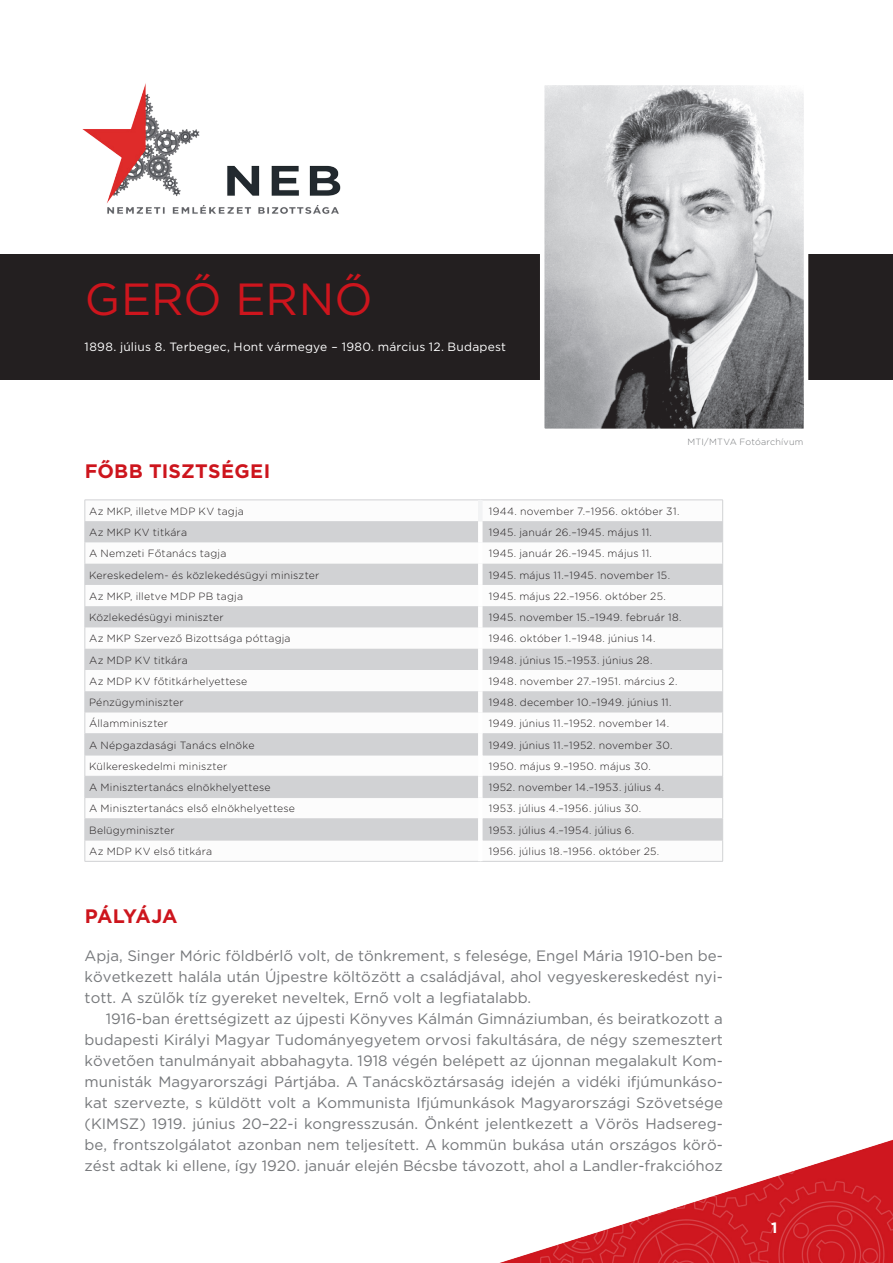
<style>
.page{position:relative;width:893px;height:1263px;background:#fff}
.page>*{position:absolute;margin:0;border:0;box-sizing:border-box;transform-origin:0 0}
.t1{font:45px "Gotham";letter-spacing:.005em;color:#cd151d}
.t2{font:700 19.5px "Gotham";letter-spacing:.015em;color:#cd151d}
.t3{font:700 19.5px "Gotham";letter-spacing:-.025em;color:#cd151d}
.t4{font:15px/21px "Gotham";color:#76787b;text-align:justify}
.t5{font:700 15px "Gotham";color:#fff}
.t6{font:12px "Gotham";letter-spacing:.02em;color:#fff}
.t7{font:300 10.5px "Gotham Rounded";letter-spacing:.02em;color:#231f20}
.t8{font:300 9px "Gotham Rounded";letter-spacing:.025em;color:#76787b}
</style>
<div class="page">
<img style="left:500px;top:1140px;width:393px;height:123px">
<div style="left:0;top:254px;width:893px;height:125px;background:#231f20"></div>
<img style="left:82px;top:83px;width:259px;height:131px">
<svg style="left:86px;top:521px;width:636px;height:319px;fill:#d1d2d4"></svg>
<hr style="left:480px;top:500px;width:243px;height:1px;background:#d1d2d4">
<hr style="left:85px;top:733px;width:393px;height:1px;background:#d1d2d4">
<hr style="left:483px;top:733px;width:240px;height:1px;background:#d1d2d4">
<hr style="left:85px;top:755px;width:393px;height:1px;background:#d1d2d4">
<hr style="left:483px;top:755px;width:240px;height:1px;background:#d1d2d4">
<hr style="left:85px;top:776px;width:393px;height:1px;background:#d1d2d4">
<hr style="left:483px;top:776px;width:240px;height:1px;background:#d1d2d4">
<hr style="left:85px;top:797px;width:393px;height:1px;background:#d1d2d4">
<hr style="left:483px;top:797px;width:240px;height:1px;background:#d1d2d4">
<hr style="left:85px;top:818px;width:393px;height:1px;background:#d1d2d4">
<hr style="left:483px;top:818px;width:240px;height:1px;background:#d1d2d4">
<hr style="left:85px;top:840px;width:393px;height:1px;background:#d1d2d4">
<hr style="left:483px;top:840px;width:240px;height:1px;background:#d1d2d4">
<svg style="left:722px;top:501px;width:1px;height:360px"></svg>
<hr style="left:85px;top:861px;width:395px;height:1px;background:#d1d2d4">
<hr style="left:480px;top:861px;width:243px;height:1px;background:#d1d2d4">
<div style="left:478px;top:542px;width:5px;height:22px;background:#fff"></div>
<div style="left:478px;top:564px;width:5px;height:21px;background:#fff"></div>
<div style="left:478px;top:585px;width:5px;height:21px;background:#fff"></div>
<div style="left:478px;top:606px;width:5px;height:21px;background:#fff"></div>
<div style="left:478px;top:627px;width:5px;height:22px;background:#fff"></div>
<div style="left:478px;top:649px;width:5px;height:21px;background:#fff"></div>
<div style="left:478px;top:670px;width:5px;height:21px;background:#fff"></div>
<div style="left:478px;top:691px;width:5px;height:21px;background:#fff"></div>
<div style="left:478px;top:712px;width:5px;height:22px;background:#fff"></div>
<div style="left:478px;top:734px;width:5px;height:21px;background:#fff"></div>
<div style="left:478px;top:755px;width:5px;height:21px;background:#fff"></div>
<div style="left:478px;top:776px;width:5px;height:21px;background:#fff"></div>
<div style="left:478px;top:797px;width:5px;height:22px;background:#fff"></div>
<div style="left:478px;top:819px;width:5px;height:21px;background:#fff"></div>
<div style="left:478px;top:521px;width:5px;height:21px;background:#fff"></div>
<hr style="left:85px;top:500px;width:395px;height:1px;background:#d1d2d4">
<svg style="left:85px;top:500px;width:1px;height:361px"></svg>
<div style="left:478px;top:500px;width:5px;height:21px;background:#f2f3f4"></div>
<img style="left:545px;top:86px;width:258px;height:342px">
<div style="left:540px;top:81px;width:268px;height:352px;border:4px solid #fff"></div>
<h1 class="t1" style="left:85px;top:274px;width:289px">GERŐ ERNŐ</h1>
<p class="t6" style="left:85px;top:340px;width:423px">1898. július 8. Terbegec, Hont vármegye – 1980. március 12. Budapest</p>
<p class="t8" style="left:687px;top:436px;width:117px">MTI/MTVA Fotóarchívum</p>
<h2 class="t2" style="left:85px;top:460px;width:187px">FŐBB TISZTSÉGEI</h2>
<p class="t7" style="left:89px;top:504px;width:156px">Az MKP, illetve MDP KV tagja</p>
<p class="t7" style="left:489px;top:504px;width:192px">1944. november 7.–1956. október 31.</p>
<p class="t7" style="left:89px;top:525px;width:99px">Az MKP KV titkára</p>
<p class="t7" style="left:489px;top:525px;width:165px">1945. január 26.–1945. május 11.</p>
<p class="t7" style="left:89px;top:546px;width:139px">A Nemzeti Főtanács tagja</p>
<p class="t7" style="left:489px;top:546px;width:165px">1945. január 26.–1945. május 11.</p>
<p class="t7" style="left:89px;top:568px;width:232px">Kereskedelem- és közlekedésügyi miniszter</p>
<p class="t7" style="left:489px;top:568px;width:183px">1945. május 11.–1945. november 15.</p>
<p class="t7" style="left:89px;top:589px;width:155px">Az MKP, illetve MDP PB tagja</p>
<p class="t7" style="left:489px;top:589px;width:179px">1945. május 22.–1956. október 25.</p>
<p class="t7" style="left:89px;top:610px;width:136px">Közlekedésügyi miniszter</p>
<p class="t7" style="left:489px;top:610px;width:194px">1945. november 15.–1949. február 18.</p>
<p class="t7" style="left:89px;top:631px;width:203px">Az MKP Szervező Bizottsága póttagja</p>
<p class="t7" style="left:489px;top:631px;width:168px">1946. október 1.–1948. június 14.</p>
<p class="t7" style="left:89px;top:653px;width:100px">Az MDP KV titkára</p>
<p class="t7" style="left:489px;top:653px;width:165px">1948. június 15.–1953. június 28.</p>
<p class="t7" style="left:89px;top:674px;width:160px">Az MDP KV főtitkárhelyettese</p>
<p class="t7" style="left:489px;top:674px;width:190px">1948. november 27.–1951. március 2.</p>
<p class="t7" style="left:89px;top:695px;width:96px">Pénzügyminiszter</p>
<p class="t7" style="left:489px;top:695px;width:184px">1948. december 10.–1949. június 11.</p>
<p class="t7" style="left:89px;top:717px;width:81px">Államminiszter</p>
<p class="t7" style="left:489px;top:717px;width:182px">1949. június 11.–1952. november 14.</p>
<p class="t7" style="left:89px;top:738px;width:167px">A Népgazdasági Tanács elnöke</p>
<p class="t7" style="left:489px;top:738px;width:185px">1949. június 11.–1952. november 30.</p>
<p class="t7" style="left:89px;top:759px;width:140px">Külkereskedelmi miniszter</p>
<p class="t7" style="left:489px;top:759px;width:163px">1950. május 9.–1950. május 30.</p>
<p class="t7" style="left:89px;top:780px;width:183px">A Minisztertanács elnökhelyettese</p>
<p class="t7" style="left:489px;top:780px;width:177px">1952. november 14.–1953. július 4.</p>
<p class="t7" style="left:89px;top:802px;width:207px">A Minisztertanács első elnökhelyettese</p>
<p class="t7" style="left:489px;top:802px;width:154px">1953. július 4.–1956. július 30.</p>
<p class="t7" style="left:89px;top:823px;width:87px">Belügyminiszter</p>
<p class="t7" style="left:489px;top:823px;width:147px">1953. július 4.–1954. július 6.</p>
<p class="t7" style="left:89px;top:844px;width:125px">Az MDP KV első titkára</p>
<p class="t7" style="left:489px;top:844px;width:172px">1956. július 18.–1956. október 25.</p>
<h2 class="t3" style="left:85px;top:905px;width:94px">PÁLYÁJA</h2>
<p class="t4" style="left:85px;top:945px;width:640px">Apja, Singer Móric földbérlő volt, de tönkrement, s felesége, Engel Mária 1910-ben be&shy;következett halála után Újpestre költözött a családjával, ahol vegyeskereskedést nyi&shy;tott. A szülők tíz gyereket neveltek, Ernő volt a legfiatalabb.</p>
<p class="t4" style="left:85px;top:1008px;width:640px;text-indent:21px">1916-ban érettségizett az újpesti Könyves Kálmán Gimnáziumban, és beiratkozott a budapesti Királyi Magyar Tudományegyetem orvosi fakultására, de négy szemesztert követően tanulmányait abbahagyta. 1918 végén belépett az újonnan megalakult Kom&shy;munisták Magyarországi Pártjába. A Tanácsköztársaság idején a vidéki ifjúmunkáso&shy;kat szervezte, s küldött volt a Kommunista Ifjúmunkások Magyarországi Szövetsége (KIMSZ) 1919. június 20–22-i kongresszusán. Önként jelentkezett a Vörös Hadsereg&shy;be, frontszolgálatot azonban nem teljesített. A kommün bukása után országos körö&shy;zést adtak ki ellene, így 1920. január elején Bécsbe távozott, ahol a Landler-frakcióhoz</p>
<h3 class="t5" style="left:771px;top:1219px;width:8px">1</h3>
</div>
